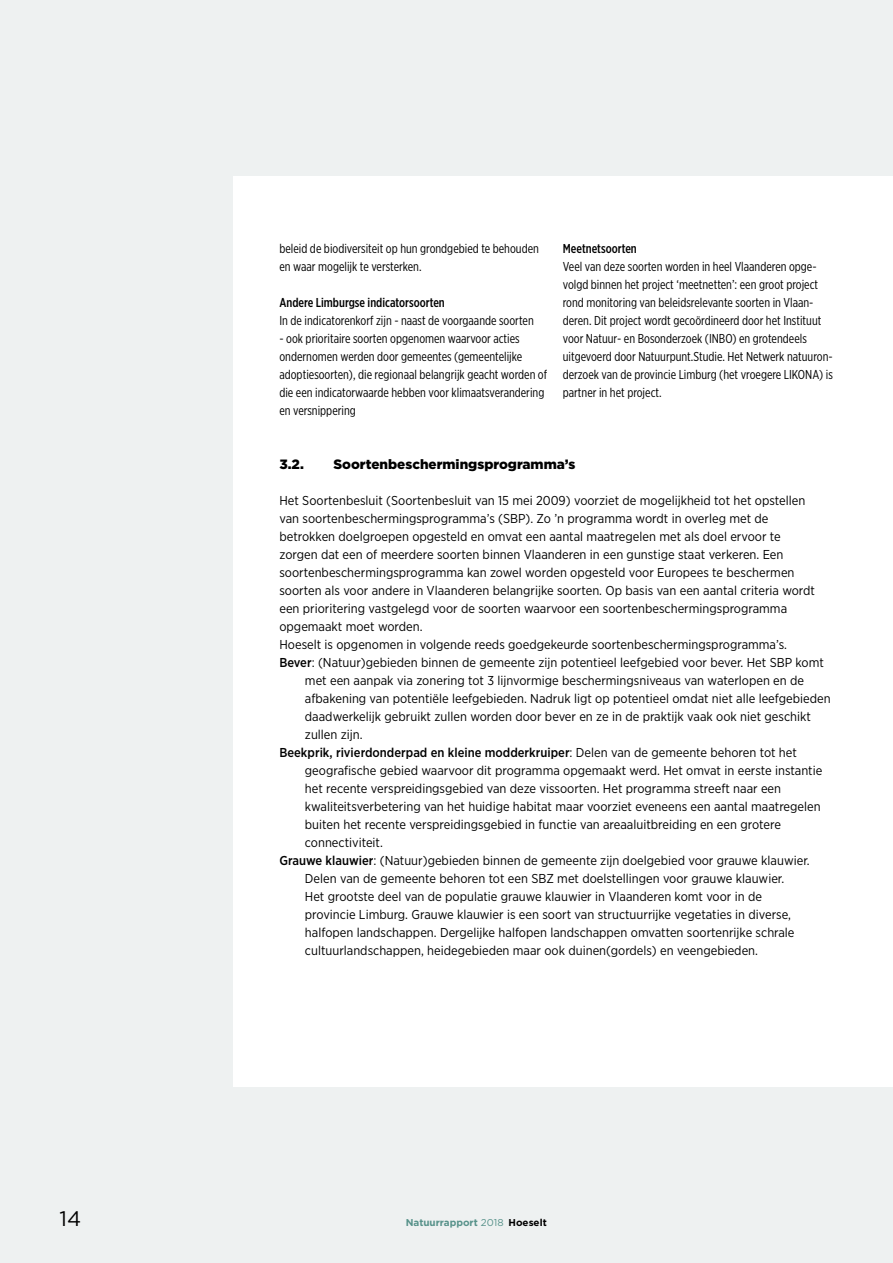
<style>
.page{position:relative;width:893px;height:1263px;background:#eef1f1}
.page>*{position:absolute;margin:0;border:0;box-sizing:border-box;transform-origin:0 0}
.t1{font:21px "Gotham";color:#000}
.Titel_1_2{font:900 13.5px "Gotham";color:#000}
.Tekst_Opsomming_-_nu{font:12.9px/18px "Gotham Narrow";color:#000}
.Toelichting_-_Tekst{font:12.9px/18px "Gotham X Narrow";color:#000}
.Tekst{font:12.9px/18px "Gotham Narrow";color:#000}
.Toelichting_-_Titel{font:500 12.9px "Gotham X Narrow";color:#000}
.t2{font:700 9.9px "Gotham";color:#57928a}
.s1{font-weight:500}
.s2{font-weight:400}
.s3{color:#000}
</style>
<div class="page">
<div style="left:234px;top:176px;width:659px;height:910px;background:#fff"></div>
<p class="Toelichting_-_Tekst" style="left:279px;top:240px;width:261px">beleid de biodiversiteit op hun grondgebied te behouden en waar mogelijk te versterken.</p>
<p class="Toelichting_-_Titel" style="left:279px;top:295px;width:167px">Andere Limburgse indicatorsoorten</p>
<p class="Toelichting_-_Tekst" style="left:279px;top:312px;width:256px">In de indicatorenkorf zijn - naast de voorgaande soorten</p>
<p class="Toelichting_-_Tekst" style="left:279px;top:330px;width:269px">- ook prioritaire soorten opgenomen waarvoor acties ondernomen werden door gemeentes (gemeentelijke adoptiesoorten), die regionaal belangrijk geacht worden of die een indicatorwaarde hebben voor klimaatsverandering en versnippering</p>
<p class="Toelichting_-_Titel" style="left:563px;top:241px;width:76px">Meetnetsoorten</p>
<p class="Toelichting_-_Tekst" style="left:563px;top:258px;width:271px">Veel van deze soorten worden in heel Vlaanderen opge&shy;volgd binnen het project ‘meetnetten’: een groot project rond monitoring van beleidsrelevante soorten in Vlaan&shy;deren. Dit project wordt gecoördineerd door het Instituut voor Natuur- en Bosonderzoek (INBO) en grotendeels uitgevoerd door Natuurpunt.Studie. Het Netwerk natuuron&shy;derzoek van de provincie Limburg (het vroegere LIKONA) is partner in het project.</p>
<p class="Titel_1_2" style="left:279px;top:455px;width:26px">3.2.</p>
<p class="Titel_1_2" style="left:333px;top:455px;width:244px">Soortenbeschermingsprogramma’s</p>
<p class="Tekst" style="left:279px;top:491px;width:537px">Het Soortenbesluit (Soortenbesluit van 15 mei 2009) voorziet de mogelijkheid tot het opstellen van soortenbeschermingsprogramma’s (SBP). Zo ’n programma wordt in overleg met de betrokken doelgroepen opgesteld en omvat een aantal maatregelen met als doel ervoor te zorgen dat een of meerdere soorten binnen Vlaanderen in een gunstige staat verkeren. Een soortenbeschermingsprogramma kan zowel worden opgesteld voor Europees te beschermen soorten als voor andere in Vlaanderen belangrijke soorten. Op basis van een aantal criteria wordt een prioritering vastgelegd voor de soorten waarvoor een soortenbeschermingsprogramma opgemaakt moet worden.</p>
<p class="Tekst" style="left:279px;top:635px;width:509px">Hoeselt is opgenomen in volgende reeds goedgekeurde soortenbeschermingsprogramma’s.</p>
<p class="Tekst_Opsomming_-_nu" style="left:305px;top:653px;width:527px;text-indent:-26px"><span class="s1">Bever</span>: (Natuur)gebieden binnen de gemeente zijn potentieel leefgebied voor bever. Het SBP komt met een aanpak via zonering tot 3 lijnvormige beschermingsniveaus van waterlopen en de afbakening van potentiële leefgebieden. Nadruk ligt op potentieel omdat niet alle leefgebieden daadwerkelijk gebruikt zullen worden door bever en ze in de praktijk vaak ook niet geschikt zullen zijn.</p>
<p class="Tekst_Opsomming_-_nu" style="left:305px;top:743px;width:519px;text-indent:-26px"><span class="s1">Beekprik, rivierdonderpad en kleine modderkruiper</span>: Delen van de gemeente behoren tot het geografische gebied waarvoor dit programma opgemaakt werd. Het omvat in eerste instantie het recente verspreidingsgebied van deze vissoorten. Het programma streeft naar een kwaliteitsverbetering van het huidige habitat maar voorziet eveneens een aantal maatregelen buiten het recente verspreidingsgebied in functie van areaaluitbreiding en een grotere connectiviteit.</p>
<p class="Tekst_Opsomming_-_nu" style="left:305px;top:851px;width:506px;text-indent:-26px"><span class="s1">Grauwe klauwier</span>: (Natuur)gebieden binnen de gemeente zijn doelgebied voor grauwe klauwier.<br>Delen van de gemeente behoren tot een SBZ met doelstellingen voor grauwe klauwier.<br>Het grootste deel van de populatie grauwe klauwier in Vlaanderen komt voor in de provincie Limburg. Grauwe klauwier is een soort van structuurrijke vegetaties in diverse, halfopen landschappen. Dergelijke halfopen landschappen omvatten soortenrijke schrale cultuurlandschappen, heidegebieden maar ook duinen(gordels) en veengebieden.</p>
<h1 class="t1" style="left:60px;top:1205px;width:23px">14</h1>
<p class="t2" style="left:406px;top:1215px;width:143px">Natuurrapport <span class="s2">2018</span> <span class="s3">Hoeselt</span></p>
</div>
